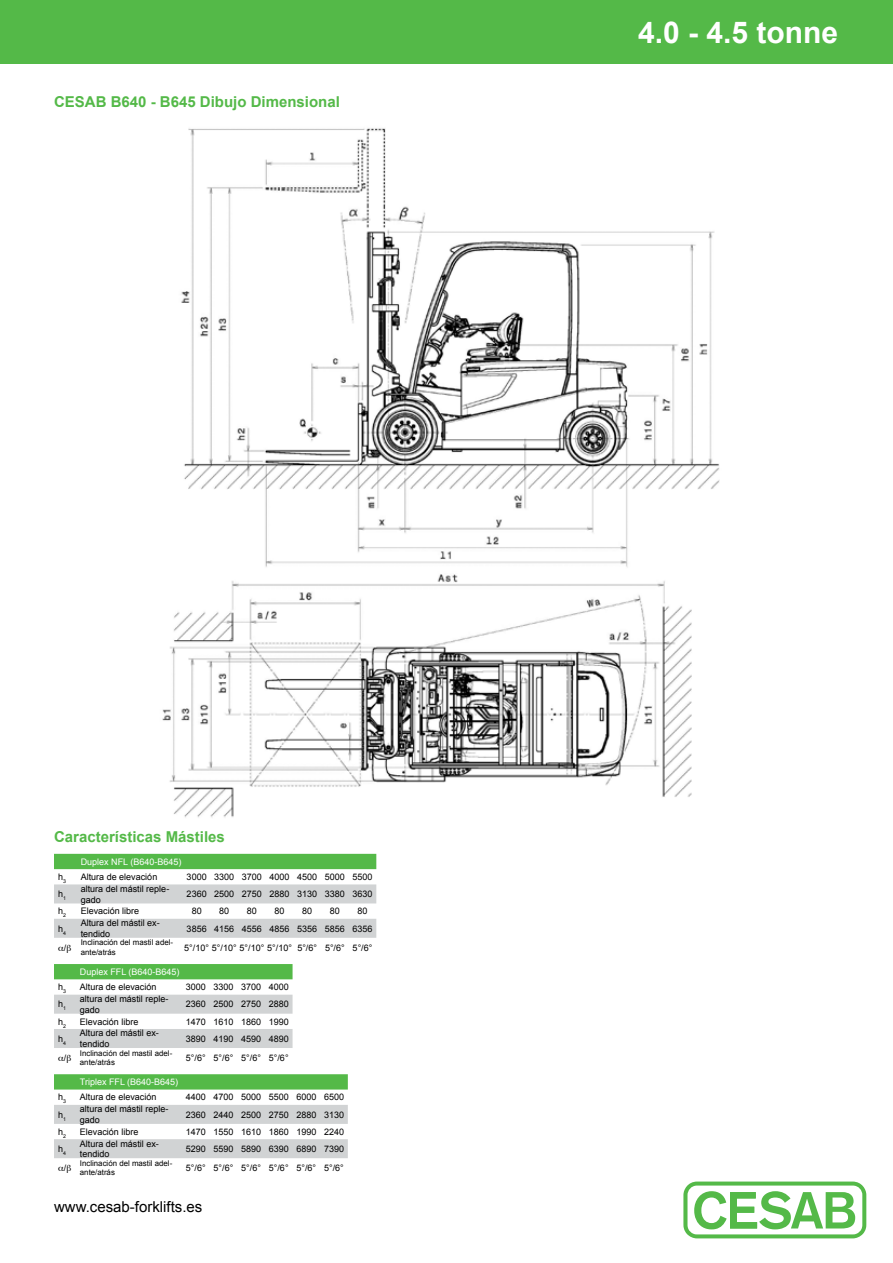
<style>
.page{position:relative;width:893px;height:1263px;background:#fff}
.page>*{position:absolute;margin:0;border:0;box-sizing:border-box;transform-origin:0 0}
.t1{font:700 30px "Arial";color:#fff}
.t2{font:700 15px "Arial";color:#54b948}
.t3{font:15px "Arial";color:#000}
.t4{font:9px/10.8px "Arial";color:#000}
.t5{font:9px "Arial";color:#fff}
.t6{font:7.8px/9.4px "Arial";color:#000}
</style>
<div class="page">
<div style="left:0;top:0;width:893px;height:64px;background:#54b948"></div>
<img style="left:162px;top:128px;width:558px;height:690px">
<svg style="left:683px;top:1181px;width:183px;height:57px"></svg>
<div style="left:54px;top:854px;width:322px;height:15px;background:#54b948"></div>
<svg style="left:54px;top:884px;width:322px;height:54px"></svg>
<div style="left:54px;top:964px;width:239px;height:15px;background:#54b948"></div>
<svg style="left:54px;top:995px;width:239px;height:53px"></svg>
<div style="left:54px;top:1074px;width:294px;height:15px;background:#54b948"></div>
<svg style="left:54px;top:1105px;width:294px;height:53px"></svg>
<h2 class="t2" style="left:54px;top:91px;width:287px">CESAB B640 - B645 Dibujo Dimensional</h2>
<h1 class="t1" style="left:638px;top:13px;width:202px">4.0 - 4.5 tonne</h1>
<h2 class="t2" style="left:54px;top:827px;width:172px">Características Mástiles</h2>
<p class="t5" style="left:81px;top:856px;width:102px">Duplex NFL (B640-B645)</p>
<p class="t4" style="left:58px;top:872px;width:9px">h<sub>3</sub></p>
<p class="t4" style="left:81px;top:872px;width:78px">Altura de elevación</p>
<p class="t4" style="left:187px;top:872px;width:187px">3000 3300 3700 4000 4500 5000 5500</p>
<p class="t4" style="left:58px;top:889px;width:9px">h<sub>1</sub></p>
<p class="t4" style="left:81px;top:883px;width:90px">altura del mástil reple&shy;gado</p>
<p class="t4" style="left:187px;top:889px;width:187px">2360 2500 2750 2880 3130 3380 3630</p>
<p class="t4" style="left:58px;top:906px;width:9px">h<sub>2</sub></p>
<p class="t4" style="left:81px;top:906px;width:60px">Elevación libre</p>
<p class="t4" style="left:192px;top:906px;width:12px">80</p>
<p class="t4" style="left:219px;top:906px;width:12px">80</p>
<p class="t4" style="left:247px;top:906px;width:12px">80</p>
<p class="t4" style="left:275px;top:906px;width:12px">80</p>
<p class="t4" style="left:302px;top:906px;width:12px">80</p>
<p class="t4" style="left:330px;top:906px;width:12px">80</p>
<p class="t4" style="left:357px;top:906px;width:12px">80</p>
<p class="t4" style="left:58px;top:923px;width:9px">h<sub>4</sub></p>
<p class="t4" style="left:81px;top:918px;width:81px">Altura del mástil ex&shy;tendido</p>
<p class="t4" style="left:187px;top:923px;width:187px">3856 4156 4556 4856 5356 5856 6356</p>
<p class="t4" style="left:64px;top:942px;width:4px">/</p>
<p class="t6" style="left:81px;top:938px;width:94px">Inclinación del mastil adel&shy;ante/atrás</p>
<p class="t4" style="left:184px;top:942px;width:190px">5°/10° 5°/10° 5°/10° 5°/10° 5°/6° 5°/6° 5°/6°</p>
<p class="t5" style="left:80px;top:966px;width:101px">Duplex FFL (B640-B645)</p>
<p class="t4" style="left:58px;top:982px;width:9px">h<sub>3</sub></p>
<p class="t4" style="left:80px;top:982px;width:78px">Altura de elevación</p>
<p class="t4" style="left:186px;top:982px;width:104px">3000 3300 3700 4000</p>
<p class="t4" style="left:58px;top:999px;width:9px">h<sub>1</sub></p>
<p class="t4" style="left:80px;top:993px;width:90px">altura del mástil reple&shy;gado</p>
<p class="t4" style="left:186px;top:999px;width:104px">2360 2500 2750 2880</p>
<p class="t4" style="left:58px;top:1016px;width:9px">h<sub>2</sub></p>
<p class="t4" style="left:80px;top:1016px;width:60px">Elevación libre</p>
<p class="t4" style="left:186px;top:1016px;width:104px">1470 1610 1860 1990</p>
<p class="t4" style="left:58px;top:1033px;width:9px">h<sub>4</sub></p>
<p class="t4" style="left:80px;top:1028px;width:81px">Altura del mástil ex&shy;tendido</p>
<p class="t4" style="left:186px;top:1033px;width:104px">3890 4190 4590 4890</p>
<p class="t4" style="left:64px;top:1052px;width:4px">/</p>
<p class="t6" style="left:80px;top:1048px;width:94px">Inclinación del mastil adel&shy;ante/atrás</p>
<p class="t4" style="left:186px;top:1052px;width:104px">5°/6° 5°/6° 5°/6° 5°/6°</p>
<p class="t5" style="left:80px;top:1076px;width:100px">Triplex FFL (B640-B645)</p>
<p class="t4" style="left:58px;top:1092px;width:9px">h<sub>3</sub></p>
<p class="t4" style="left:80px;top:1092px;width:78px">Altura de elevación</p>
<p class="t4" style="left:186px;top:1092px;width:160px">4400 4700 5000 5500 6000 6500</p>
<p class="t4" style="left:58px;top:1109px;width:9px">h<sub>1</sub></p>
<p class="t4" style="left:80px;top:1104px;width:90px">altura del mástil reple&shy;gado</p>
<p class="t4" style="left:186px;top:1109px;width:160px">2360 2440 2500 2750 2880 3130</p>
<p class="t4" style="left:58px;top:1126px;width:9px">h<sub>2</sub></p>
<p class="t4" style="left:80px;top:1126px;width:60px">Elevación libre</p>
<p class="t4" style="left:186px;top:1126px;width:160px">1470 1550 1610 1860 1990 2240</p>
<p class="t4" style="left:58px;top:1143px;width:9px">h<sub>4</sub></p>
<p class="t4" style="left:80px;top:1138px;width:81px">Altura del mástil ex&shy;tendido</p>
<p class="t4" style="left:186px;top:1143px;width:160px">5290 5590 5890 6390 6890 7390</p>
<p class="t4" style="left:64px;top:1162px;width:4px">/</p>
<p class="t6" style="left:80px;top:1158px;width:94px">Inclinación del mastil adel&shy;ante/atrás</p>
<p class="t4" style="left:186px;top:1162px;width:159px">5°/6° 5°/6° 5°/6° 5°/6° 5°/6° 5°/6°</p>
<h2 class="t3" style="left:54px;top:1197px;width:150px">www.cesab-forklifts.es</h2>
</div>
